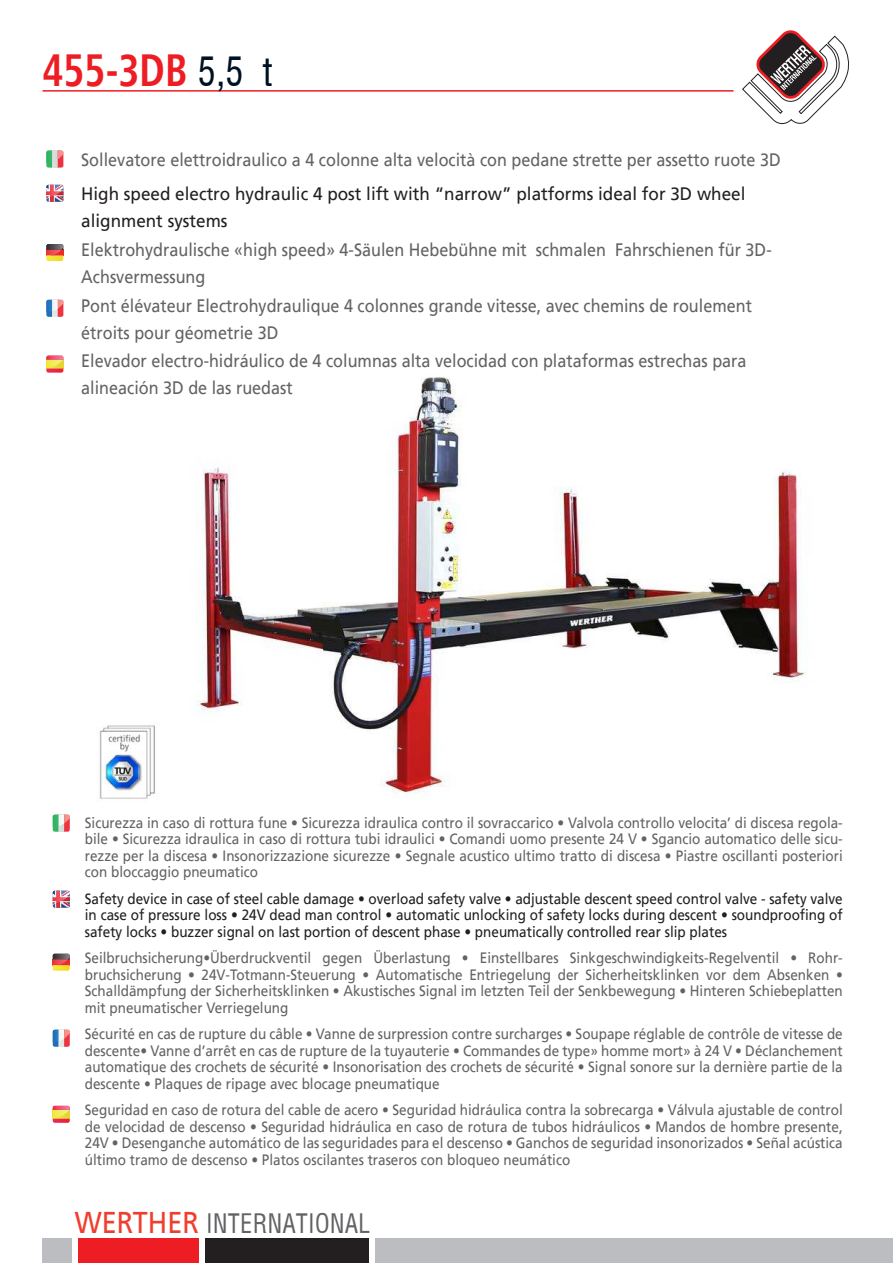
<style>
.page{position:relative;width:893px;height:1263px;background:#fff}
.page>*{position:absolute;margin:0;border:0;box-sizing:border-box;transform-origin:0 0}
.t1{font:700 condensed 45px "Frutiger LT";color:#ee1d23;scale:.9 1}
.t2{font:100 condensed 30px "Helvetica";color:#636366;scale:.9 1}
.t3{font:18px/27px "Frutiger LT";color:#636366;scale:.9 1}
.t4{font:18px/27px "Frutiger LT";color:#231f20;scale:.95 1}
.t5{font:15px/16.5px "Frutiger LT";color:#636366;text-align:justify;scale:.9 1}
.t6{font:15px/16.5px "Frutiger LT";color:#231f20;text-align:justify;scale:.9 1}
.s1{font-family:"Helvetica";font-weight:100;color:#001123}
.s2{font-family:"Frutiger LT";font-weight:400;font-stretch:normal;color:#ef3e2e}
</style>
<div class="page">
<svg style="left:742px;top:30px;width:108px;height:94px"></svg>
<hr style="left:43px;top:90px;width:690px;height:2px;background:#ee1d23">
<div style="left:200px;top:1238px;width:172px;height:25px;background:#231f20"></div>
<div style="left:75px;top:1238px;width:128px;height:25px;background:#ee1d23"></div>
<div style="left:372px;top:1238px;width:521px;height:25px;background:#bcbdc0"></div>
<div style="left:43px;top:1238px;width:32px;height:25px;background:#bcbdc0"></div>
<div style="left:72px;top:1238px;width:5px;height:25px;background:#fff"></div>
<div style="left:200px;top:1238px;width:5px;height:25px;background:#fff"></div>
<div style="left:369px;top:1238px;width:6px;height:25px;background:#fff"></div>
<img style="left:196px;top:377px;width:610px;height:421px">
<div style="left:52px;top:151px;width:6px;height:17px;background:#d9dbdd"></div>
<svg style="left:46px;top:151px;width:6px;height:17px"></svg>
<svg style="left:58px;top:151px;width:5px;height:17px"></svg>
<svg style="left:46px;top:185px;width:17px;height:17px"></svg>
<svg style="left:46px;top:244px;width:17px;height:17px"></svg>
<svg style="left:46px;top:300px;width:17px;height:17px"></svg>
<svg style="left:46px;top:356px;width:17px;height:17px"></svg>
<svg style="left:53px;top:815px;width:17px;height:17px"></svg>
<svg style="left:53px;top:891px;width:17px;height:17px"></svg>
<svg style="left:53px;top:954px;width:17px;height:17px"></svg>
<svg style="left:53px;top:1030px;width:17px;height:17px"></svg>
<svg style="left:53px;top:1106px;width:17px;height:17px"></svg>
<img style="left:99px;top:725px;width:56px;height:74px">
<h1 class="t1" style="left:43px;top:43px;width:257px">455-3DB <span class="s1">5,5 t</span></h1>
<p class="t3" style="left:81px;top:146px;width:779px">Sollevatore elettroidraulico a 4 colonne alta velocità con pedane strette per assetto ruote 3D</p>
<p class="t4" style="left:81px;top:180px;width:701px">High speed electro hydraulic 4 post lift with “narrow” platforms ideal for 3D wheel alignment systems</p>
<p class="t3" style="left:81px;top:236px;width:769px">Elektrohydraulische «high speed» 4-Säulen Hebebühne mit schmalen Fahrschienen für 3D-<br>Achsvermessung</p>
<p class="t3" style="left:81px;top:292px;width:747px">Pont élévateur Electrohydraulique 4 colonnes grande vitesse, avec chemins de roulement étroits pour géometrie 3D</p>
<p class="t3" style="left:81px;top:348px;width:741px">Elevador electro-hidráulico de 4 columnas alta velocidad con plataformas estrechas para alineación 3D de las ruedast</p>
<p class="t5" style="left:85px;top:814px;width:844px">Sicurezza in caso di rottura fune • Sicurezza idraulica contro il sovraccarico • Valvola controllo velocita’ di discesa regola&shy;bile • Sicurezza idraulica in caso di rottura tubi idraulici • Comandi uomo presente 24 V • Sgancio automatico delle sicu&shy;rezze per la discesa • Insonorizzazione sicurezze • Segnale acustico ultimo tratto di discesa • Piastre oscillanti posteriori con bloccaggio pneumatico</p>
<p class="t6" style="left:85px;top:890px;width:844px">Safety device in case of steel cable damage • overload safety valve • adjustable descent speed control valve - safety valve in case of pressure loss • 24V dead man control • automatic unlocking of safety locks during descent • soundproofing of safety locks • buzzer signal on last portion of descent phase • pneumatically controlled rear slip plates</p>
<p class="t5" style="left:85px;top:950px;width:844px">Seilbruchsicherung•Überdruckventil gegen Überlastung • Einstellbares Sinkgeschwindigkeits-Regelventil • Rohr&shy;bruchsicherung • 24V-Totmann-Steuerung • Automatische Entriegelung der Sicherheitsklinken vor dem Absenken • Schalldämpfung der Sicherheitsklinken • Akustisches Signal im letzten Teil der Senkbewegung • Hinteren Schiebeplatten mit pneumatischer Verriegelung</p>
<p class="t5" style="left:85px;top:1026px;width:844px">Sécurité en cas de rupture du câble • Vanne de surpression contre surcharges • Soupape réglable de contrôle de vitesse de descente• Vanne d’arrêt en cas de rupture de la tuyauterie • Commandes de type» homme mort» à 24 V • Déclanchement automatique des crochets de sécurité • Insonorisation des crochets de sécurité • Signal sonore sur la dernière partie de la descente • Plaques de ripage avec blocage pneumatique</p>
<p class="t5" style="left:85px;top:1102px;width:844px">Seguridad en caso de rotura del cable de acero • Seguridad hidráulica contra la sobrecarga • Válvula ajustable de control de velocidad de descenso • Seguridad hidráulica en caso de rotura de tubos hidráulicos • Mandos de hombre presente, 24V • Desenganche automático de las seguridades para el descenso • Ganchos de seguridad insonorizados • Señal acústica último tramo de descenso • Platos oscilantes traseros con bloqueo neumático</p>
<h2 class="t2" style="left:75px;top:1212px;width:330px"><span class="s2">WERTHER</span> INTERNATIONAL</h2>
</div>
